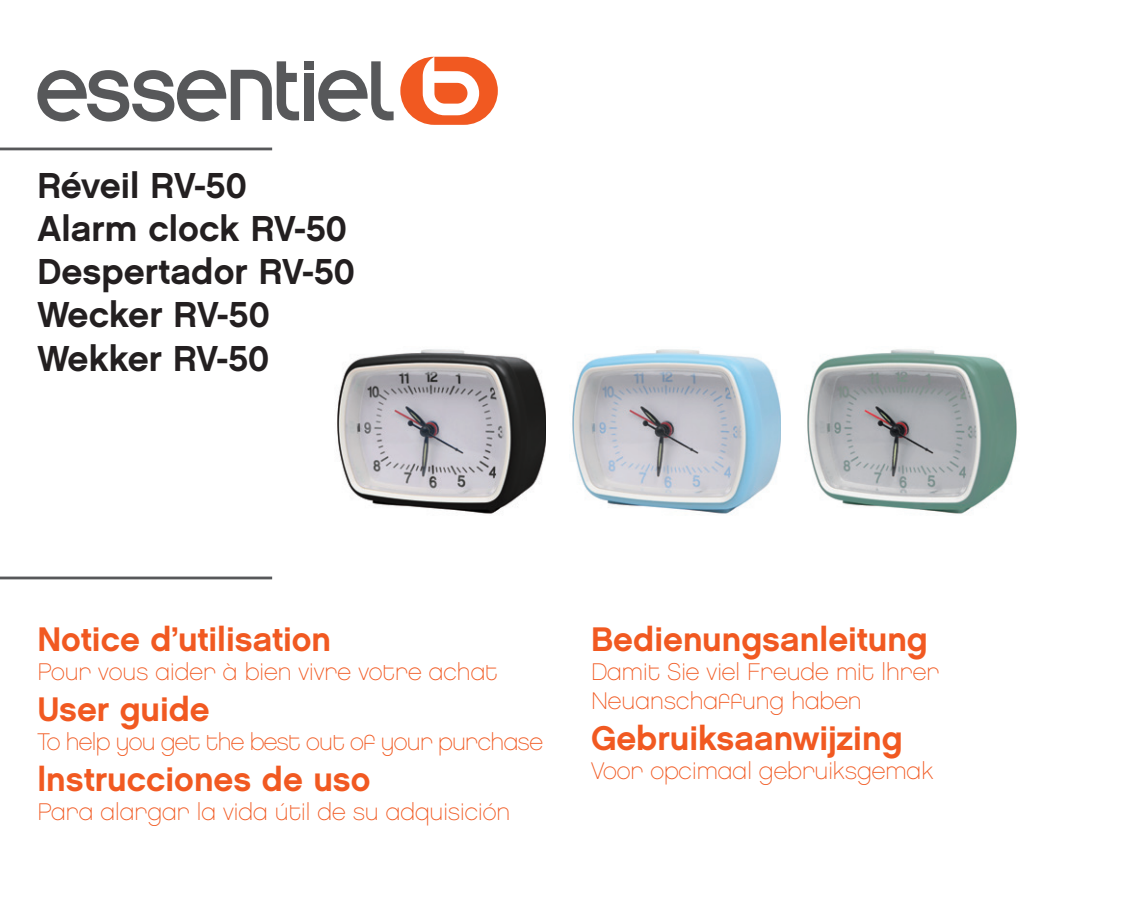
<style>
.page{position:relative;width:1134px;height:908px;background:#fff}
.page>*{position:absolute;margin:0;border:0;box-sizing:border-box;transform-origin:0 0}
.Paragraphe{font:36px "Chalet New York Nineteen Sixty";color:#231f20}
.Paragraphe_orange{font:34px "Chalet New York Nineteen Sixty";color:#f15921}
.Paragraphe_orange-2{font:24px/28.8px "Chalet Paris Nineteen Eighty";color:#f15921}
.Paragraphe_orange-3{font:24px "Chalet Paris Nineteen Eighty";letter-spacing:-.025em;color:#f15921}
</style>
<div class="page">
<svg style="left:318px;top:61px;width:76px;height:60px"></svg>
<div style="left:304px;top:61px;width:9px;height:9px;background:#57585a"></div>
<div style="left:304px;top:73px;width:9px;height:47px;background:#57585a"></div>
<svg style="left:37px;top:61px;width:262px;height:60px"></svg>
<svg style="left:400px;top:57px;width:98px;height:68px"></svg>
<hr style="left:0;top:147px;width:272px;height:3px;background:#57585a">
<hr style="left:0;top:576px;width:272px;height:3px;background:#57585a">
<img style="left:337px;top:349px;width:209px;height:165px">
<img style="left:572px;top:349px;width:209px;height:166px">
<img style="left:806px;top:349px;width:211px;height:165px">
<p class="Paragraphe" style="left:37px;top:163px;width:211px">Réveil RV-50</p>
<p class="Paragraphe" style="left:37px;top:206px;width:311px">Alarm clock RV-50</p>
<p class="Paragraphe" style="left:37px;top:250px;width:319px">Despertador RV-50</p>
<p class="Paragraphe" style="left:37px;top:293px;width:234px">Wecker RV-50</p>
<p class="Paragraphe" style="left:37px;top:336px;width:233px">Wekker RV-50</p>
<p class="Paragraphe_orange" style="left:37px;top:618px;width:295px">Notice d’utilisation</p>
<p class="Paragraphe_orange-2" style="left:37px;top:657px;width:462px">Pour vous aider à bien vivre votre achat</p>
<p class="Paragraphe_orange" style="left:37px;top:688px;width:174px">User guide</p>
<p class="Paragraphe_orange-3" style="left:37px;top:727px;width:507px">To help you get the best out of your purchase</p>
<p class="Paragraphe_orange" style="left:37px;top:758px;width:335px">lnstrucciones de uso</p>
<p class="Paragraphe_orange-2" style="left:37px;top:796px;width:474px">Para alargar la vida útil de su adquisición</p>
<p class="Paragraphe_orange" style="left:591px;top:618px;width:338px">Bedienungsanleitung</p>
<p class="Paragraphe_orange-2" style="left:591px;top:657px;width:350px">Damit Sie viel Freude mit lhrer<br>Neuanschaffung haben</p>
<p class="Paragraphe_orange" style="left:591px;top:717px;width:313px">Gebruiksaanwijzing</p>
<p class="Paragraphe_orange-2" style="left:591px;top:756px;width:344px">Voor opcimaal gebruiksgemak</p>
</div>
